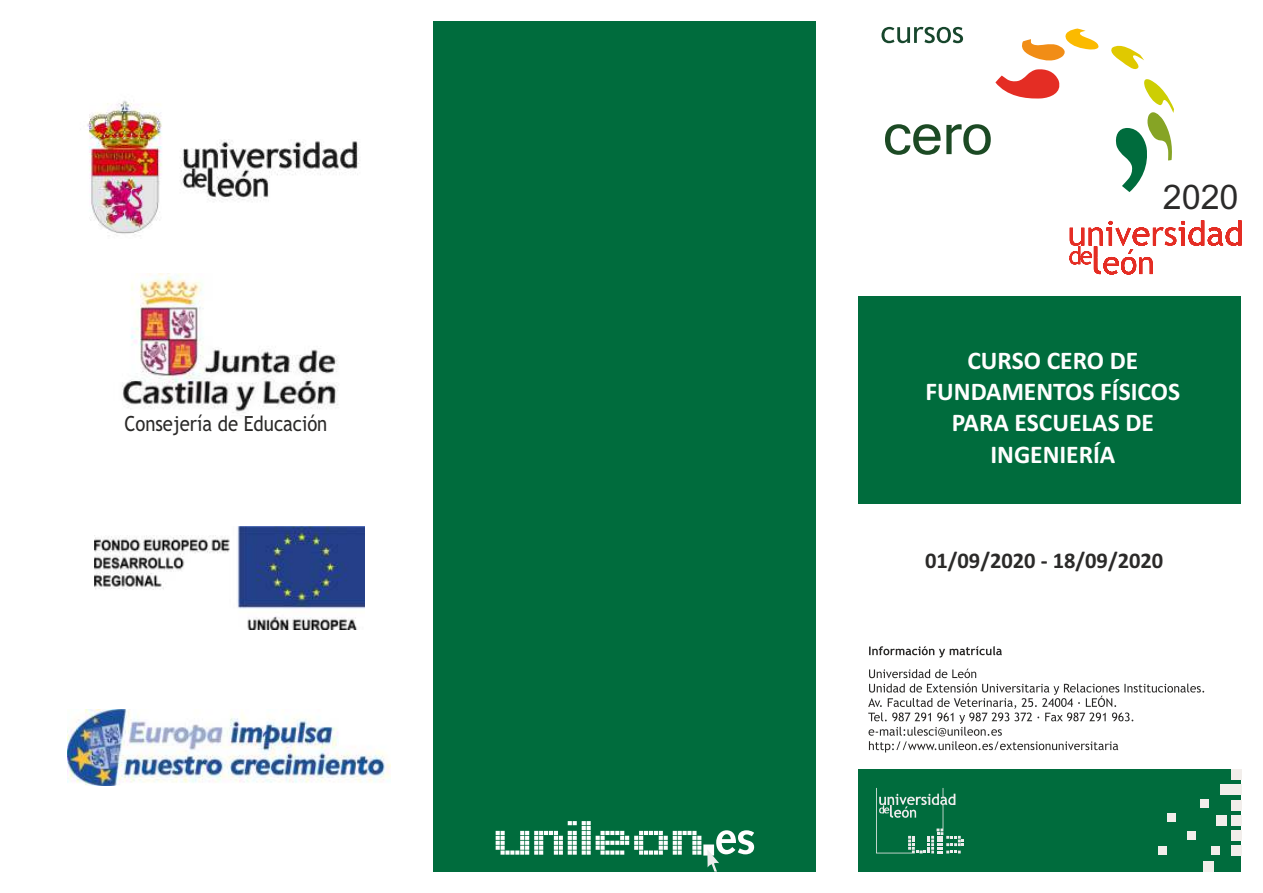
<style>
.page{position:relative;width:1263px;height:893px;background:#fff}
.page>*{position:absolute;margin:0;border:0;box-sizing:border-box;transform-origin:0 0}
.t1{font:56.4px "Microsoft Sans Serif";color:#1c4a24}
.t2{font:34.05px "Arial Unicode MS";color:#2b2a29}
.t3{font:700 25.5px/31.2px "Calibri";color:#fefefe;text-align:center}
.t4{font:700 22.5px "Calibri";color:#2b2a29}
.t5{font:20.85px "Trebuchet MS";color:#2b2a29;scale:.89 1}
</style>
<div class="page">
<div style="left:433px;top:21px;width:383px;height:851px;background:#006c3d"></div>
<div style="left:858px;top:297px;width:383px;height:207px;background:#006c3d"></div>
<svg style="left:869px;top:646px;width:133px;height:12px"></svg>
<svg style="left:868px;top:669px;width:336px;height:83px"></svg>
<svg style="left:995px;top:69px;width:65px;height:30px"></svg>
<svg style="left:1022px;top:29px;width:77px;height:32px"></svg>
<svg style="left:1111px;top:45px;width:63px;height:147px"></svg>
<svg style="left:1069px;top:220px;width:172px;height:54px"></svg>
<svg style="left:881px;top:27px;width:82px;height:16px"></svg>
<div style="left:858px;top:770px;width:383px;height:102px;background:#006c3d"></div>
<div style="left:1167px;top:813px;width:8px;height:9px;background:#f2eeeb"></div>
<div style="left:1187px;top:831px;width:8px;height:8px;background:#f2eeeb"></div>
<div style="left:1200px;top:799px;width:9px;height:9px;background:#f2eeeb"></div>
<div style="left:1211px;top:846px;width:8px;height:8px;background:#f2eeeb"></div>
<div style="left:1158px;top:846px;width:9px;height:9px;background:#f2eeeb"></div>
<div style="left:1231px;top:845px;width:10px;height:11px;background:#f2eeeb"></div>
<div style="left:1203px;top:861px;width:11px;height:11px;background:#f2eeeb"></div>
<div style="left:1231px;top:830px;width:10px;height:11px;background:#f2eeeb"></div>
<div style="left:1231px;top:815px;width:10px;height:11px;background:#f2eeeb"></div>
<div style="left:1215px;top:815px;width:11px;height:11px;background:#f2eeeb"></div>
<div style="left:1231px;top:799px;width:10px;height:11px;background:#f2eeeb"></div>
<div style="left:1231px;top:784px;width:10px;height:11px;background:#f2eeeb"></div>
<div style="left:1220px;top:784px;width:11px;height:11px;background:#f2eeeb"></div>
<div style="left:1231px;top:770px;width:10px;height:10px;background:#f2eeeb"></div>
<svg style="left:496px;top:821px;width:258px;height:51px"></svg>
<svg style="left:876px;top:788px;width:88px;height:65px"></svg>
<img style="left:68px;top:709px;width:323px;height:76px">
<img style="left:94px;top:526px;width:271px;height:103px">
<img style="left:122px;top:273px;width:216px;height:143px">
<img style="left:87px;top:100px;width:273px;height:135px">
<p class="t5" style="left:124px;top:415px;width:230px">Consejería de Educación</p>
<h1 class="t1" style="left:883px;top:113px;width:111px">cero</h1>
<h2 class="t2" style="left:1163px;top:184px;width:77px">2020</h2>
<p class="t3" style="left:925px;top:347px;width:256px">CURSO CERO DE<br>FUNDAMENTOS FÍSICOS<br>PARA ESCUELAS DE<br>INGENIERÍA</p>
<p class="t4" style="left:925px;top:551px;width:240px">01/09/2020 - 18/09/2020</p>
</div>
